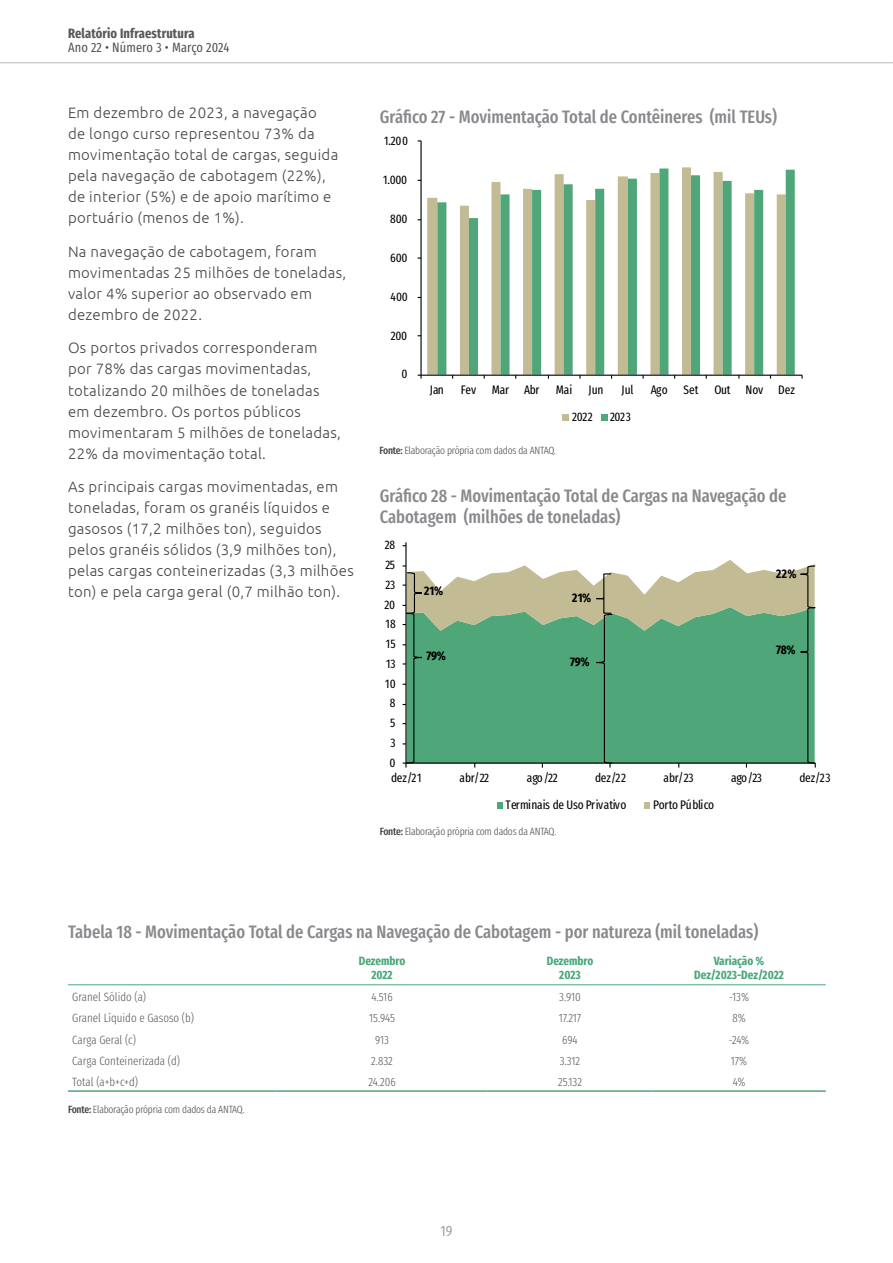
<style>
.page{position:relative;width:893px;height:1263px;background:#fff}
.page>*{position:absolute;margin:0;border:0;box-sizing:border-box;transform-origin:0 0}
.Titulo_do_grafico{font:500 18px/21.6px "Fira Sans Compressed";color:#87898c}
.Texto_corrido{font:300 15px/21px "Ubuntu";letter-spacing:.02em;color:#454647}
.t1{font:15px "Fira Sans Compressed";color:#454647}
.t2{font:13.5px "Fira Sans Compressed";letter-spacing:.01em;color:#4b4c4d}
.t3{font:700 13.5px "Fira Sans Compressed";letter-spacing:.01em;color:#57585a}
.t4{font:12.45px "Fira Sans Compressed";letter-spacing:-.025em;color:#000}
.t5{font:700 12.45px "Fira Sans Compressed";letter-spacing:.005em;color:#000}
.t6{font:300 12px "Fira Sans Compressed";color:#57585a}
.t7{font:700 12px "Fira Sans Compressed";color:#49a779}
.t8{font:300 10.5px "Fira Sans Compressed";letter-spacing:-.02em;color:#454647}
.s1{font-weight:500}
</style>
<div class="page">
<hr style="left:0;top:62px;width:893px;height:1px;background:#808285">
<hr style="left:68px;top:984px;width:208px;height:1px;background:#49a779">
<hr style="left:276px;top:984px;width:212px;height:1px;background:#49a779">
<hr style="left:488px;top:984px;width:164px;height:1px;background:#49a779">
<hr style="left:652px;top:984px;width:174px;height:1px;background:#49a779">
<hr style="left:68px;top:1090px;width:208px;height:2px;background:#49a779">
<hr style="left:276px;top:1090px;width:212px;height:2px;background:#49a779">
<hr style="left:488px;top:1090px;width:164px;height:2px;background:#49a779">
<hr style="left:652px;top:1090px;width:174px;height:2px;background:#49a779">
<svg style="left:427px;top:167px;width:264px;height:208px;fill:#c2bb93"></svg>
<svg style="left:437px;top:169px;width:358px;height:206px"></svg>
<hr style="left:420px;top:141px;width:2px;height:234px;background:#000">
<hr style="left:421px;top:375px;width:381px;height:1px;background:#000">
<div style="left:562px;top:414px;width:7px;height:7px;background:#c2bb93"></div>
<div style="left:601px;top:414px;width:7px;height:7px;background:#4fa679"></div>
<hr style="left:405px;top:542px;width:2px;height:221px;background:#000">
<svg style="left:497px;top:802px;width:5px;height:7px"></svg>
<div style="left:644px;top:802px;width:6px;height:7px;background:#c2bb93"></div>
<svg style="left:403px;top:560px;width:413px;height:207px;background:#77b18a"></svg>
<p class="t3" style="left:68px;top:22px;width:128px">Relatório Infraestrutura</p>
<p class="t2" style="left:68px;top:37px;width:163px">Ano 22 • Número 3 • Março 2024</p>
<p class="Texto_corrido" style="left:68px;top:102px;width:272px">Em dezembro de 2023, a navegação<br>de longo curso representou 73% da movimentação total de cargas, seguida pela navegação de cabotagem (22%), de interior (5%) e de apoio marítimo e portuário (menos de 1%).</p>
<p class="Texto_corrido" style="left:68px;top:240px;width:280px">Na navegação de cabotagem, foram movimentadas 25 milhões de toneladas, valor 4% superior ao observado em dezembro de 2022.</p>
<p class="Texto_corrido" style="left:68px;top:337px;width:274px">Os portos privados corresponderam por 78% das cargas movimentadas, totalizando 20 milhões de toneladas em dezembro. Os portos públicos movimentaram 5 milhões de toneladas, 22% da movimentação total.</p>
<p class="Texto_corrido" style="left:68px;top:476px;width:287px">As principais cargas movimentadas, em toneladas, foram os granéis líquidos e gasosos (17,2 milhões ton), seguidos pelos granéis sólidos (3,9 milhões ton), pelas cargas conteinerizadas (3,3 milhões ton) e pela carga geral (0,7 milhão ton).</p>
<p class="Titulo_do_grafico" style="left:380px;top:105px;width:399px">Gráfico 27 - Movimentação Total de Contêineres (mil TEUs)</p>
<p class="t4" style="left:384px;top:131px;width:26px">1.200</p>
<p class="t4" style="left:383px;top:170px;width:26px">1.000</p>
<p class="t4" style="left:390px;top:209px;width:19px">800</p>
<p class="t4" style="left:390px;top:248px;width:19px">600</p>
<p class="t4" style="left:390px;top:287px;width:19px">400</p>
<p class="t4" style="left:391px;top:326px;width:18px">200</p>
<p class="t4" style="left:402px;top:365px;width:8px">0</p>
<p class="t4" style="left:430px;top:380px;width:15px">Jan</p>
<p class="t4" style="left:461px;top:380px;width:17px">Fev</p>
<p class="t4" style="left:492px;top:380px;width:49px">Mar Abr</p>
<p class="t4" style="left:556px;top:380px;width:18px">Mai</p>
<p class="t4" style="left:588px;top:380px;width:16px">Jun</p>
<p class="t4" style="left:621px;top:380px;width:14px">Jul</p>
<p class="t4" style="left:651px;top:380px;width:19px">Ago</p>
<p class="t4" style="left:684px;top:380px;width:17px">Set</p>
<p class="t4" style="left:714px;top:380px;width:82px">Out Nov Dez</p>
<p class="t4" style="left:572px;top:407px;width:22px">2022</p>
<p class="t4" style="left:610px;top:407px;width:22px">2023</p>
<p class="t8" style="left:379px;top:443px;width:178px"><span class="s1">Fonte:</span> Elaboração própria com dados da ANTAQ.</p>
<p class="Titulo_do_grafico" style="left:380px;top:484px;width:408px">Gráfico 28 - Movimentação Total de Cargas na Navegação de<br>Cabotagem (milhões de toneladas)</p>
<p class="t4" style="left:385px;top:535px;width:12px">28</p>
<p class="t4" style="left:385px;top:555px;width:11px">25</p>
<p class="t4" style="left:385px;top:575px;width:11px">23</p>
<p class="t4" style="left:385px;top:595px;width:12px">20</p>
<p class="t4" style="left:385px;top:614px;width:12px">18</p>
<p class="t4" style="left:386px;top:634px;width:11px">15</p>
<p class="t4" style="left:386px;top:654px;width:11px">13</p>
<p class="t4" style="left:385px;top:674px;width:12px">10</p>
<p class="t4" style="left:390px;top:694px;width:7px">8</p>
<p class="t4" style="left:390px;top:713px;width:7px">5</p>
<p class="t4" style="left:390px;top:733px;width:7px">3</p>
<p class="t4" style="left:389px;top:753px;width:8px">0</p>
<p class="t5" style="left:424px;top:580px;width:21px">21%</p>
<p class="t5" style="left:427px;top:646px;width:21px">79%</p>
<p class="t5" style="left:572px;top:587px;width:21px">21%</p>
<p class="t5" style="left:570px;top:651px;width:21px">79%</p>
<p class="t5" style="left:776px;top:563px;width:22px">22%</p>
<p class="t5" style="left:776px;top:639px;width:21px">78%</p>
<p class="t4" style="left:391px;top:768px;width:32px">dez/21</p>
<p class="t4" style="left:459px;top:768px;width:31px">abr/22</p>
<p class="t4" style="left:527px;top:768px;width:32px">ago/22</p>
<p class="t4" style="left:595px;top:768px;width:32px">dez/22</p>
<p class="t4" style="left:664px;top:768px;width:31px">abr/23</p>
<p class="t4" style="left:731px;top:768px;width:33px">ago/23</p>
<p class="t4" style="left:799px;top:768px;width:33px">dez/23</p>
<p class="t4" style="left:506px;top:795px;width:123px">Terminais de Uso Privativo</p>
<p class="t4" style="left:653px;top:795px;width:63px">Porto Público</p>
<p class="t8" style="left:380px;top:824px;width:178px"><span class="s1">Fonte:</span> Elaboração própria com dados da ANTAQ.</p>
<p class="Titulo_do_grafico" style="left:68px;top:919px;width:692px">Tabela 18 - Movimentação Total de Cargas na Navegação de Cabotagem - por natureza (mil toneladas)</p>
<p class="t7" style="left:359px;top:951px;width:48px">Dezembro</p>
<p class="t7" style="left:371px;top:965px;width:23px">2022</p>
<p class="t7" style="left:714px;top:951px;width:52px">Variação %</p>
<p class="t7" style="left:694px;top:965px;width:91px">Dez/2023-Dez/2022</p>
<p class="t7" style="left:547px;top:951px;width:48px">Dezembro</p>
<p class="t7" style="left:559px;top:965px;width:23px">2023</p>
<p class="t6" style="left:72px;top:988px;width:75px">Granel Sólido (a)</p>
<p class="t6" style="left:371px;top:988px;width:23px">4.516</p>
<p class="t6" style="left:559px;top:988px;width:23px">3.910</p>
<p class="t6" style="left:729px;top:988px;width:22px">-13%</p>
<p class="t6" style="left:72px;top:1009px;width:123px">Granel Líquido e Gasoso (b)</p>
<p class="t6" style="left:369px;top:1009px;width:27px">15.945</p>
<p class="t6" style="left:559px;top:1009px;width:24px">17.217</p>
<p class="t6" style="left:732px;top:1009px;width:15px">8%</p>
<p class="t6" style="left:72px;top:1031px;width:65px">Carga Geral (c)</p>
<p class="t6" style="left:375px;top:1031px;width:15px">913</p>
<p class="t6" style="left:562px;top:1031px;width:17px">694</p>
<p class="t6" style="left:729px;top:1031px;width:22px">-24%</p>
<p class="t6" style="left:72px;top:1052px;width:109px">Carga Conteinerizada (d)</p>
<p class="t6" style="left:371px;top:1052px;width:23px">2.832</p>
<p class="t6" style="left:560px;top:1052px;width:22px">3.312</p>
<p class="t6" style="left:731px;top:1052px;width:18px">17%</p>
<p class="t6" style="left:72px;top:1073px;width:67px">Total (a+b+c+d)</p>
<p class="t6" style="left:368px;top:1073px;width:29px">24.206</p>
<p class="t6" style="left:558px;top:1073px;width:25px">25.132</p>
<p class="t6" style="left:733px;top:1073px;width:14px">4%</p>
<p class="t8" style="left:68px;top:1102px;width:178px"><span class="s1">Fonte:</span> Elaboração própria com dados da ANTAQ.</p>
<p class="t1" style="left:440px;top:1219px;width:14px">19</p>
</div>
